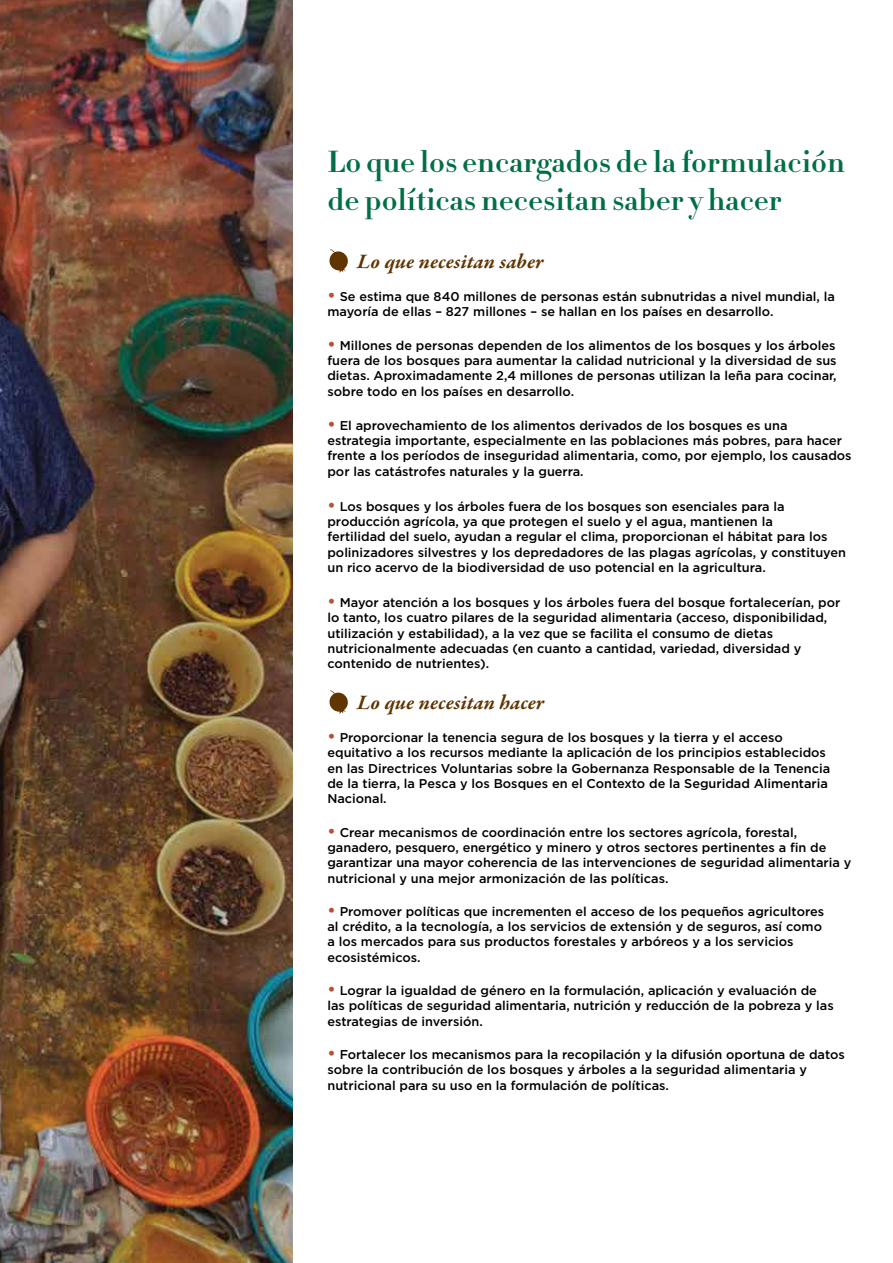
<style>
.page{position:relative;width:893px;height:1263px;background:#fff}
.page>*{position:absolute;margin:0;border:0;box-sizing:border-box;transform-origin:0 0}
.t1{font:30px/37.8px "Didot HTF B06 Bold";color:#006f45}
.t2{font:italic 700 21px "Garamond Premr Pro";letter-spacing:.005em;color:#603500}
.t3{font:500 12.75px/15.3px "Gotham";color:#000}
.s1{color:#fff}
.s2{font-family:"Gotham Rounded";font-weight:700;font-size:16.5px;color:#ba4d36}
</style>
<div class="page">
<img style="left:0;top:0;width:292px;height:1263px">
<svg style="left:329px;top:249px;width:19px;height:24px"></svg>
<svg style="left:329px;top:690px;width:19px;height:24px"></svg>
<svg style="left:407px;top:188px;width:8px;height:22px"></svg>
<h1 class="t1" style="left:327px;top:143px;width:519px">Lo que los encargados de la formulación de pol<span class="s1">i</span>ticas necesitan saber y hacer</h1>
<h2 class="t2" style="left:357px;top:248px;width:188px">Lo que necesitan saber</h2>
<p class="t3" style="left:327px;top:289px;width:509px"><span class="s2">•</span> Se estima que 840 millones de personas están subnutridas a nivel mundial, la mayoría de ellas – 827 millones – se hallan en los países en desarrollo.</p>
<p class="t3" style="left:327px;top:337px;width:511px;text-align:justify"><span class="s2">•</span> Millones de personas dependen de los alimentos de los bosques y los árboles fuera de los bosques para aumentar la calidad nutricional y la diversidad de sus dietas. Aproximadamente 2,4 millones de personas utilizan la leña para cocinar, sobre todo en los países en desarrollo.</p>
<p class="t3" style="left:327px;top:417px;width:526px"><span class="s2">•</span> El aprovechamiento de los alimentos derivados de los bosques es una estrategia importante, especialmente en las poblaciones más pobres, para hacer frente a los períodos de inseguridad alimentaria, como, por ejemplo, los causados por las catástrofes naturales y la guerra.</p>
<p class="t3" style="left:327px;top:498px;width:520px"><span class="s2">•</span> Los bosques y los árboles fuera de los bosques son esenciales para la producción agrícola, ya que protegen el suelo y el agua, mantienen la<br>fertilidad del suelo, ayudan a regular el clima, proporcionan el hábitat para los polinizadores silvestres y los depredadores de las plagas agrícolas, y constituyen un rico acervo de la biodiversidad de uso potencial en la agricultura.</p>
<p class="t3" style="left:327px;top:595px;width:514px"><span class="s2">•</span> Mayor atención a los bosques y los árboles fuera del bosque fortalecerían, por lo tanto, los cuatro pilares de la seguridad alimentaria (acceso, disponibilidad, utilización y estabilidad), a la vez que se facilita el consumo de dietas nutricionalmente adecuadas (en cuanto a cantidad, variedad, diversidad y contenido de nutrientes).</p>
<h2 class="t2" style="left:357px;top:689px;width:189px">Lo que necesitan hacer</h2>
<p class="t3" style="left:327px;top:730px;width:504px"><span class="s2">•</span> Proporcionar la tenencia segura de los bosques y la tierra y el acceso equitativo a los recursos mediante la aplicación de los principios establecidos en las Directrices Voluntarias sobre la Gobernanza Responsable de la Tenencia de la tierra, la Pesca y los Bosques en el Contexto de la Seguridad Alimentaria Nacional.</p>
<p class="t3" style="left:327px;top:824px;width:525px"><span class="s2">•</span> Crear mecanismos de coordinación entre los sectores agrícola, forestal, ganadero, pesquero, energético y minero y otros sectores pertinentes a fin de garantizar una mayor coherencia de las intervenciones de seguridad alimentaria y nutricional y una mejor armonización de las políticas.</p>
<p class="t3" style="left:327px;top:903px;width:498px"><span class="s2">•</span> Promover políticas que incrementen el acceso de los pequeños agricultores al crédito, a la tecnología, a los servicios de extensión y de seguros, así como a los mercados para sus productos forestales y arbóreos y a los servicios ecosistémicos.</p>
<p class="t3" style="left:327px;top:983px;width:508px"><span class="s2">•</span> Lograr la igualdad de género en la formulación, aplicación y evaluación de las políticas de seguridad alimentaria, nutrición y reducción de la pobreza y las estrategias de inversión.</p>
<p class="t3" style="left:327px;top:1046px;width:519px"><span class="s2">•</span> Fortalecer los mecanismos para la recopilación y la difusión oportuna de datos sobre la contribución de los bosques y árboles a la seguridad alimentaria y nutricional para su uso en la formulación de políticas.</p>
</div>
